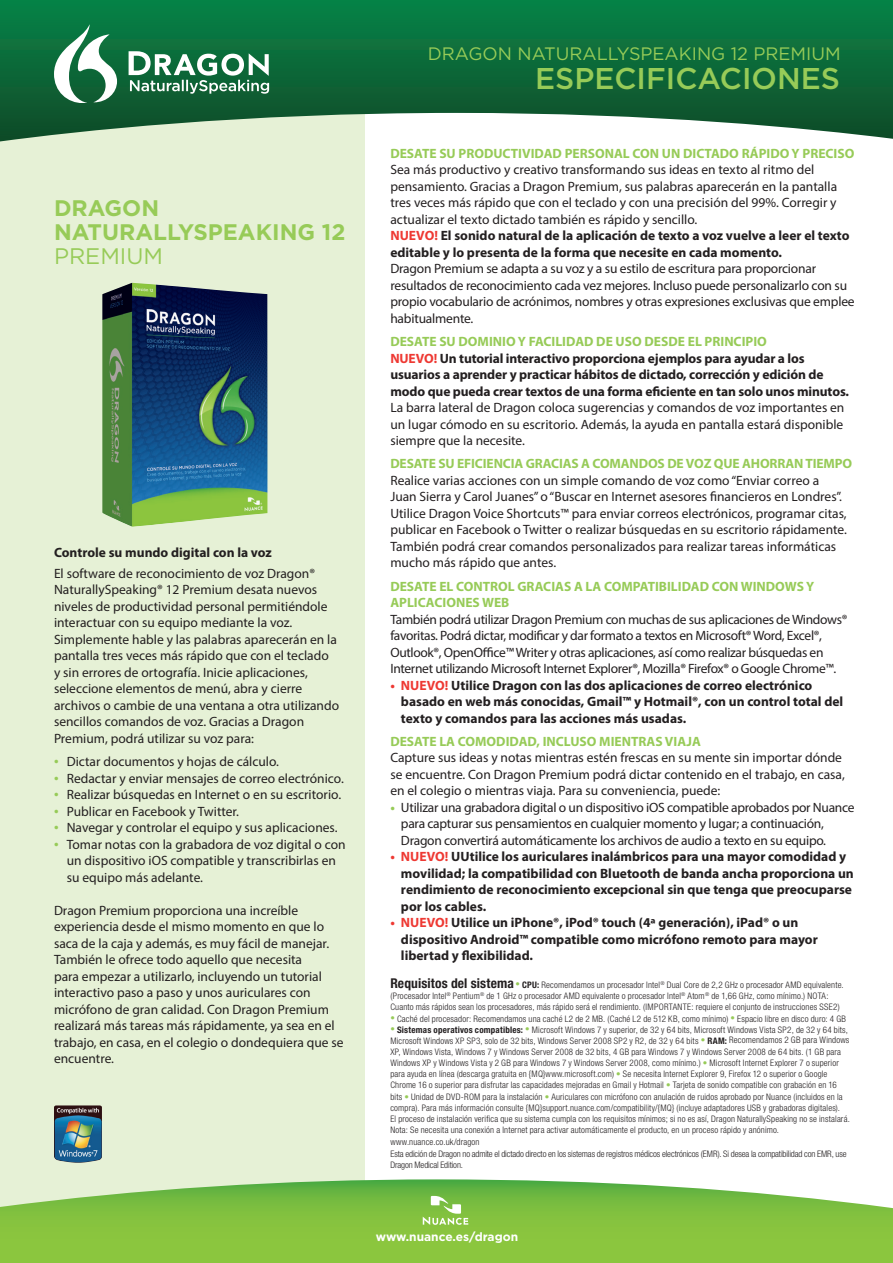
<style>
.page{position:relative;width:893px;height:1263px;background:#fff}
.page>*{position:absolute;margin:0;border:0;box-sizing:border-box;transform-origin:0 0}
.t1{font:500 30px "Gotham";color:#97cb58}
.t2{font:700 22.5px/24px "Gotham";color:#97cb58}
.t3{font:22.5px "Gotham";color:#97cb58}
.t4{font:18px "Gotham";color:#97cb58}
.t5{font:13.5px/16.5px "Myriad Pro";color:#231f20}
.t6{font:700 13.5px/16.5px "Myriad Pro";color:#231f20}
.t7{font:13.5px/16.5px "Myriad Pro";letter-spacing:-.025em;color:#231f20}
.t8{font:700 13.5px/16.5px "Myriad Pro";color:#97cb58}
.t9{font:13.5px/16.5px "Myriad Pro";letter-spacing:-.02em;color:#231f20}
.t10{font:700 12px "Gotham";color:#fff}
.t11{font:300 condensed 9px/11.2px "Helvetica Neue LT Pro";letter-spacing:.015em;color:#231f20}
.s1{font-weight:700;color:#97cb58}
.s2{font-weight:700;color:#ee3933}
.s3{font-weight:700}
.s4{color:#97cb58}
.s5{color:#ee3933}
.s6{font-weight:700;font-size:13.5px}
</style>
<div class="page">
<div style="left:0;top:67px;width:364px;height:1145px;background:#e6f1d6"></div>
<svg style="left:0;top:1179px;width:893px;height:84px;background:#8ec752"></svg>
<svg style="left:0;top:0;width:893px;height:141px;background:#2e8055"></svg>
<svg style="left:423px;top:1196px;width:45px;height:29px"></svg>
<svg style="left:54px;top:25px;width:63px;height:78px"></svg>
<svg style="left:129px;top:51px;width:140px;height:43px;background:#619b7d"></svg>
<img style="left:54px;top:1105px;width:48px;height:58px">
<img style="left:102px;top:283px;width:165px;height:244px">
<h2 class="t2" style="left:54px;top:195px;width:293px">DRAGON<br>NATURALLYSPEAKING 12</h2>
<h2 class="t3" style="left:54px;top:243px;width:111px">PREMIUM</h2>
<p class="t6" style="left:54px;top:544px;width:219px">Controle su mundo digital con la voz</p>
<p class="t5" style="left:54px;top:565px;width:287px">El software de reconocimiento de voz Dragon® NaturallySpeaking® 12 Premium desata nuevos niveles de productividad personal permitiéndole interactuar con su equipo mediante la voz.<br>Simplemente hable y las palabras aparecerán en la pantalla tres veces más rápido que con el teclado<br>y sin errores de ortografía. Inicie aplicaciones, seleccione elementos de menú, abra y cierre archivos o cambie de una ventana a otra utilizando sencillos comandos de voz. Gracias a Dragon Premium, podrá utilizar su voz para:</p>
<p class="t5" style="left:54px;top:753px;width:227px"><span class="s1">•</span> Dictar documentos y hojas de cálculo.</p>
<p class="t5" style="left:54px;top:770px;width:291px"><span class="s1">•</span> Redactar y enviar mensajes de correo electrónico.</p>
<p class="t5" style="left:54px;top:786px;width:289px"><span class="s1">•</span> Realizar búsquedas en Internet o en su escritorio.</p>
<p class="t5" style="left:54px;top:803px;width:187px"><span class="s1">•</span> Publicar en Facebook y Twitter.</p>
<p class="t5" style="left:54px;top:819px;width:285px"><span class="s1">•</span> Navegar y controlar el equipo y sus aplicaciones.</p>
<p class="t5" style="left:67px;top:836px;width:280px;text-indent:-13px"><span class="s1">•</span> Tomar notas con la grabadora de voz digital o con un dispositivo iOS compatible y transcribirlas en su equipo más adelante.</p>
<p class="t5" style="left:54px;top:902px;width:291px">Dragon Premium proporciona una increíble experiencia desde el mismo momento en que lo saca de la caja y además, es muy fácil de manejar.<br>También le ofrece todo aquello que necesita<br>para empezar a utilizarlo, incluyendo un tutorial interactivo paso a paso y unos auriculares con micrófono de gran calidad. Con Dragon Premium realizará más tareas más rápidamente, ya sea en el trabajo, en casa, en el colegio o dondequiera que se encuentre.</p>
<h3 class="t4" style="left:428px;top:44px;width:414px">DRAGON NATURALLYSPEAKING 12 PREMIUM</h3>
<h1 class="t1" style="left:535px;top:61px;width:306px">ESPECIFICACIONES</h1>
<p class="t8" style="left:390px;top:145px;width:466px">DESATE SU PRODUCTIVIDAD PERSONAL CON UN DICTADO RÁPIDO Y PRECISO</p>
<p class="t5" style="left:390px;top:161px;width:461px">Sea más productivo y creativo transformando sus ideas en texto al ritmo del pensamiento. Gracias a Dragon Premium, sus palabras aparecerán en la pantalla tres veces más rápido que con el teclado y con una precisión del 99%. Corregir y actualizar el texto dictado también es rápido y sencillo.<br><span class="s2">NUEVO!</span> <span class="s3">El sonido natural de la aplicación de texto a voz vuelve a leer el texto editable y lo presenta de la forma que necesite en cada momento.</span></p>
<p class="t5" style="left:390px;top:260px;width:466px">Dragon Premium se adapta a su voz y a su estilo de escritura para proporcionar resultados de reconocimiento cada vez mejores. Incluso puede personalizarlo con su propio vocabulario de acrónimos, nombres y otras expresiones exclusivas que emplee habitualmente.</p>
<p class="t6" style="left:390px;top:333px;width:460px"><span class="s4">DESATE SU DOMINIO Y FACILIDAD DE USO DESDE EL PRINCIPIO<br></span><span class="s5">NUEVO!</span> Un tutorial interactivo proporciona ejemplos para ayudar a los usuarios a aprender y practicar hábitos de dictado, corrección y edición de modo que pueda crear textos de una forma eficiente en tan solo unos minutos.</p>
<p class="t5" style="left:390px;top:399px;width:456px;text-align:justify">La barra lateral de Dragon coloca sugerencias y comandos de voz importantes en un lugar cómodo en su escritorio. Además, la ayuda en pantalla estará disponible siempre que la necesite.</p>
<p class="t8" style="left:390px;top:455px;width:463px">DESATE SU EFICIENCIA GRACIAS A COMANDOS DE VOZ QUE AHORRAN TIEMPO</p>
<p class="t5" style="left:390px;top:472px;width:458px">Realice varias acciones con un simple comando de voz como “Enviar correo a Juan Sierra y Carol Juanes” o “Buscar en Internet asesores financieros en Londres”.<br>Utilice Dragon Voice Shortcuts™ para enviar correos electrónicos, programar citas, publicar en Facebook o Twitter o realizar búsquedas en su escritorio rápidamente.<br>También podrá crear comandos personalizados para realizar tareas informáticas mucho más rápido que antes.</p>
<p class="t8" style="left:390px;top:577px;width:425px">DESATE EL CONTROL GRACIAS A LA COMPATIBILIDAD CON WINDOWS Y<br>APLICACIONES WEB</p>
<p class="t7" style="left:390px;top:611px;width:458px">También podrá utilizar Dragon Premium con muchas de sus aplicaciones de Windows® favoritas. Podrá dictar, modificar y dar formato a textos en Microsoft® Word, Excel®, Outlook®, OpenOffice™ Writer y otras aplicaciones, así como realizar búsquedas en Internet utilizando Microsoft Internet Explorer®, Mozilla® Firefox® o Google Chrome™.</p>
<p class="t6" style="left:401px;top:676px;width:444px;text-indent:-11px"><span class="s5">• NUEVO!</span> Utilice Dragon con las dos aplicaciones de correo electrónico basado en web más conocidas, Gmail™ y Hotmail®, con un control total del texto y comandos para las acciones más usadas.</p>
<p class="t8" style="left:390px;top:732px;width:312px">DESATE LA COMODIDAD, INCLUSO MIENTRAS VIAJA</p>
<p class="t5" style="left:390px;top:749px;width:456px">Capture sus ideas y notas mientras estén frescas en su mente sin importar dónde se encuentre. Con Dragon Premium podrá dictar contenido en el trabajo, en casa, en el colegio o mientras viaja. Para su conveniencia, puede:</p>
<p class="t9" style="left:401px;top:799px;width:455px;text-indent:-11px"><span class="s1">•</span> Utilizar una grabadora digital o un dispositivo iOS compatible aprobados por Nuance para capturar sus pensamientos en cualquier momento y lugar; a continuación,<br>Dragon convertirá automáticamente los archivos de audio a texto en su equipo.</p>
<p class="t6" style="left:401px;top:848px;width:454px;text-indent:-11px"><span class="s5">• NUEVO!</span> UUtilice los auriculares inalámbricos para una mayor comodidad y movilidad; la compatibilidad con Bluetooth de banda ancha proporciona un rendimiento de reconocimiento excepcional sin que tenga que preocuparse por los cables.</p>
<p class="t6" style="left:401px;top:914px;width:418px;text-indent:-11px"><span class="s5">• NUEVO!</span> Utilice un iPhone®, iPod® touch (4ª generación), iPad® o un dispositivo Android™ compatible como micrófono remoto para mayor libertad y flexibilidad.</p>
<p class="t11" style="left:390px;top:979px;width:455px"><span class="s6">Requisitos del sistema</span> <span class="s4">•</span> <span class="s3">CPU:</span> Recomendamos un procesador Intel<sup>®</sup> Dual Core de 2,2 GHz o procesador AMD equivalente. (Procesador Intel<sup>®</sup> Pentium<sup>®</sup> de 1 GHz o procesador AMD equivalente o procesador Intel<sup>®</sup> Atom<sup>®</sup> de 1,66 GHz, como mínimo.) NOTA:<br>Cuanto más rápidos sean los procesadores, más rápido será el rendimiento. (IMPORTANTE: requiere el conjunto de instrucciones SSE2)</p>
<p class="t11" style="left:390px;top:1013px;width:457px"><span class="s4">•</span> Caché del procesador: Recomendamos una caché L2 de 2 MB. (Caché L2 de 512 KB, como mínimo) <span class="s4">•</span> Espacio libre en disco duro: 4 GB</p>
<p class="t11" style="left:390px;top:1024px;width:461px"><span class="s4">•</span> <span class="s3">Sistemas operativos compatibles:</span> <span class="s4">•</span> Microsoft Windows 7 y superior, de 32 y 64 bits, Microsoft Windows Vista SP2, de 32 y 64 bits, Microsoft Windows XP SP3, solo de 32 bits, Windows Server 2008 SP2 y R2, de 32 y 64 bits <span class="s4">•</span> <span class="s3">RAM:</span> Recomendamos 2 GB para Windows XP, Windows Vista, Windows 7 y Windows Server 2008 de 32 bits, 4 GB para Windows 7 y Windows Server 2008 de 64 bits. (1 GB para Windows XP y Windows Vista y 2 GB para Windows 7 y Windows Server 2008, como mínimo.) <span class="s4">•</span> Microsoft Internet Explorer 7 o superior para ayuda en línea (descarga gratuita en {MQ}www.microsoft.com) <span class="s4">•</span> Se necesita Internet Explorer 9, Firefox 12 o superior o Google Chrome 16 o superior para disfrutar las capacidades mejoradas en Gmail y Hotmail <span class="s4">•</span> Tarjeta de sonido compatible con grabación en 16 bits <span class="s4">•</span> Unidad de DVD-ROM para la instalación <span class="s4">•</span> Auriculares con micrófono con anulación de ruidos aprobado por Nuance (incluidos en la compra). Para más información consulte {MQ}support.nuance.com/compatibility/{MQ} (incluye adaptadores USB y grabadoras digitales).<br>El proceso de instalación verifica que su sistema cumpla con los requisitos mínimos; si no es así, Dragon NaturallySpeaking no se instalará.<br>Nota: Se necesita una conexión a Internet para activar automáticamente el producto, en un proceso rápido y anónimo. www.nuance.co.uk/dragon<br>Esta edición de Dragon no admite el dictado directo en los sistemas de registros médicos electrónicos (EMR). Si desea la compatibilidad con EMR, use Dragon Medical Edition.</p>
<p class="t10" style="left:376px;top:1230px;width:144px">www.nuance.es/dragon</p>
</div>
